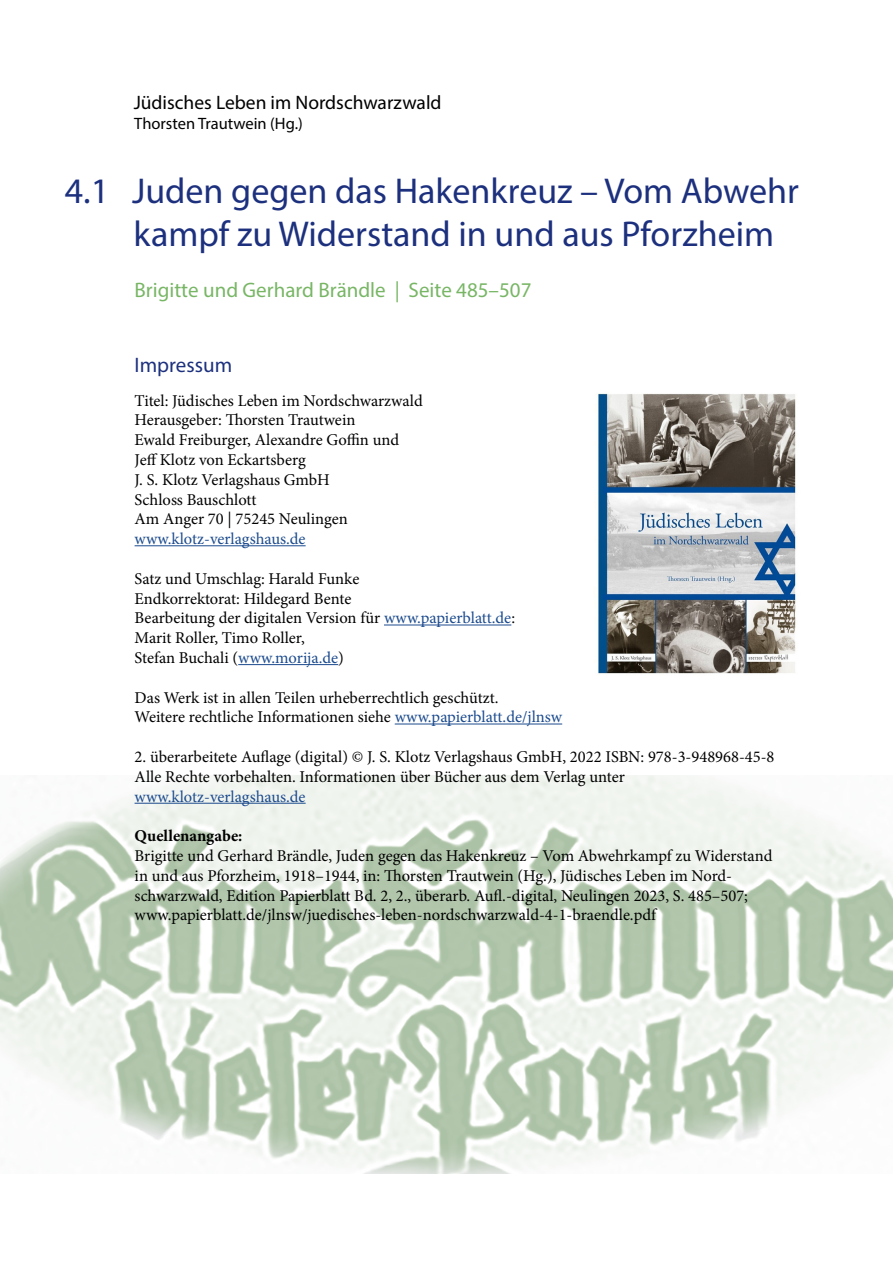
<style>
.page{position:relative;width:893px;height:1263px;background:#fff}
.page>*{position:absolute;margin:0;border:0;box-sizing:border-box;transform-origin:0 0}
.t1{font:36px/43.2px "Myriad Pro";color:#1c307e}
.t2{font:21px "Myriad Pro";color:#78b665}
.t3{font:21px "Myriad Pro";color:#1c307e}
.t4{font:19.5px "Myriad Pro";color:#000}
.t5{font:16.5px/19.8px "Minion Pro";color:#000}
.t6{font:16.5px "Minion Pro";color:#1c4b8e}
.t7{font:16.5px "Myriad Pro";color:#000}
.t8{font:700 16.5px "Minion Pro";color:#000}
.s1{color:#1c4b8e}
</style>
<div class="page">
<img style="left:0;top:775px;width:893px;height:399px">
<hr style="left:135px;top:545px;width:171px;height:1px;background:#1c4b8e">
<hr style="left:384px;top:625px;width:127px;height:1px;background:#1c4b8e">
<hr style="left:238px;top:664px;width:100px;height:1px;background:#1c4b8e">
<hr style="left:395px;top:724px;width:167px;height:1px;background:#1c4b8e">
<hr style="left:135px;top:803px;width:171px;height:1px;background:#1c4b8e">
<img style="left:598px;top:393px;width:198px;height:281px">
<p class="t4" style="left:134px;top:91px;width:309px">Jüdisches Leben im Nordschwarzwald</p>
<p class="t7" style="left:134px;top:113px;width:170px">Thorsten Trautwein (Hg.)</p>
<h1 class="t1" style="left:134px;top:168px;width:667px;text-indent:-69px">4.1 Juden gegen das Hakenkreuz – Vom Abwehr kampf zu Widerstand in und aus Pforzheim</h1>
<p class="t2" style="left:135px;top:277px;width:398px">Brigitte und Gerhard Brändle | Seite 485–507</p>
<p class="t3" style="left:135px;top:352px;width:99px">Impressum</p>
<p class="t5" style="left:135px;top:390px;width:290px">Titel: Jüdisches Leben im Nordschwarzwald<br>Herausgeber: Thorsten Trautwein<br>Ewald Freiburger, Alexandre Goffin und<br>Jeff Klotz von Eckartsberg<br>J. S. Klotz Verlagshaus GmbH<br>Schloss Bauschlott<br>Am Anger 70 | 75245 Neulingen</p>
<p class="t6" style="left:135px;top:528px;width:173px">www.klotz-verlagshaus.de</p>
<p class="t5" style="left:135px;top:569px;width:382px">Satz und Umschlag: Harald Funke<br>Endkorrektorat: Hildegard Bente<br>Bearbeitung der digitalen Version für <span class="s1">www.papierblatt.de</span>:<br>Marit Roller, Timo Roller,<br>Stefan Buchali (<span class="s1">www.morija.de</span>)</p>
<p class="t5" style="left:135px;top:687px;width:429px">Das Werk ist in allen Teilen urheberrechtlich geschützt.<br>Weitere rechtliche Informationen siehe <span class="s1">www.papierblatt.de/jlnsw</span></p>
<p class="t5" style="left:135px;top:747px;width:641px">2. überarbeitete Auflage (digital) © J. S. Klotz Verlagshaus GmbH, 2022 ISBN: 978-3-948968-45-8<br>Alle Rechte vorbehalten. Informationen über Bücher aus dem Verlag unter</p>
<p class="t6" style="left:135px;top:785px;width:173px">www.klotz-verlagshaus.de</p>
<p class="t8" style="left:135px;top:824px;width:109px">Quellenangabe:</p>
<p class="t5" style="left:135px;top:846px;width:639px">Brigitte und Gerhard Brändle, Juden gegen das Hakenkreuz – Vom Abwehrkampf zu Widerstand in und aus Pforzheim, 1918–1944, in: Thorsten Trautwein (Hg.), Jüdisches Leben im Nord&shy;schwarzwald, Edition Papierblatt Bd. 2, 2., überarb. Aufl.-digital, Neulingen 2023, S. 485–507; www.papierblatt.de/jlnsw/juedisches-leben-nordschwarzwald-4-1-braendle.pdf</p>
</div>
